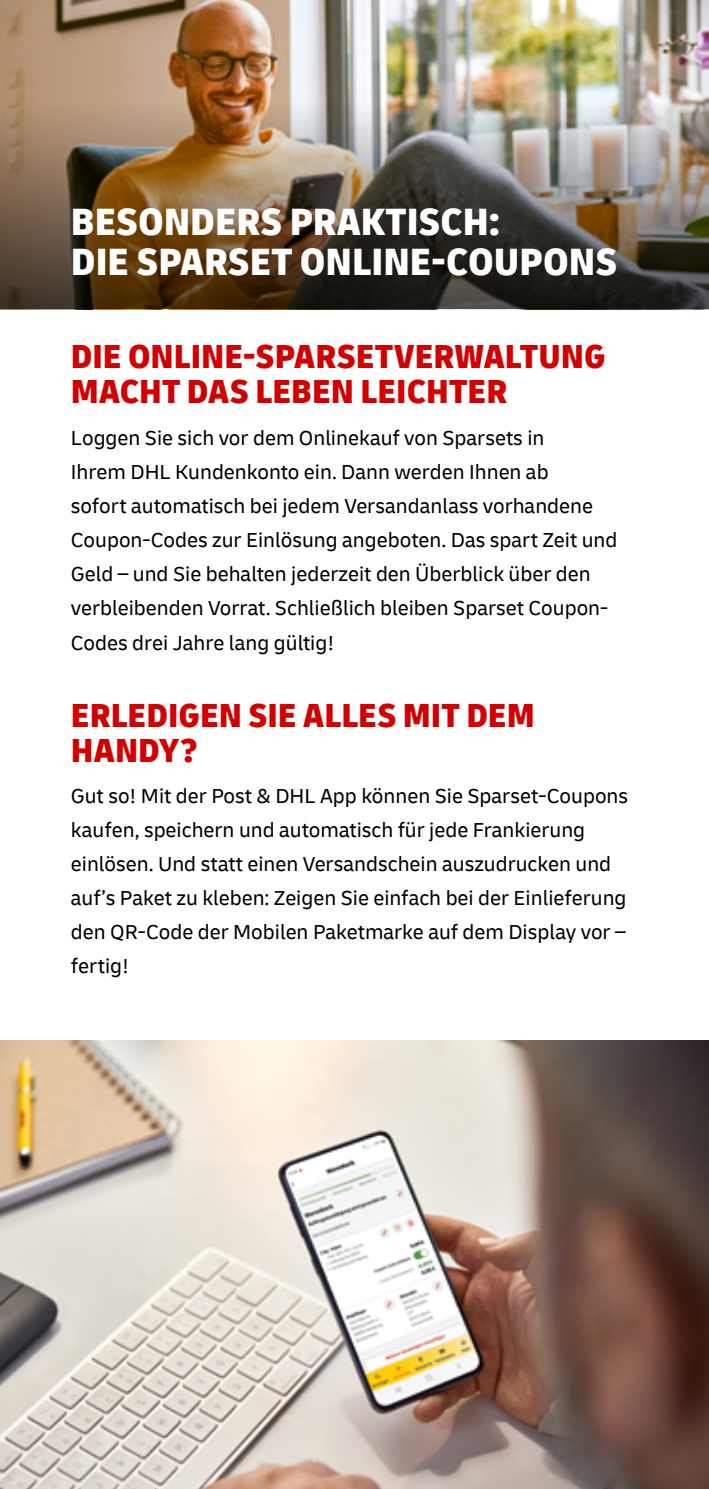
<style>
.page{position:relative;width:709px;height:1489px;background:#fff}
.page>*{position:absolute;margin:0;border:0;box-sizing:border-box;transform-origin:0 0}
.Subheader_1_-_white{font:900 condensed 40px/40px "Delivery";color:#fff}
.Subheader_2_-_red{font:900 condensed 35px/35px "Delivery";color:#d20000}
._03_Copy_text_8_5pt_4_8mm{font:21.25px/34px "Delivery";color:#000}
</style>
<div class="page">
<img style="left:0;top:0;width:708px;height:102px">
<img style="left:0;top:102px;width:709px;height:207px">
<img style="left:0;top:1040px;width:709px;height:448px">
<h2 class="Subheader_1_-_white" style="left:71px;top:202px;width:548px">BESONDERS PRAKTISCH:<br>DIE SPARSET ONLINE-COUPONS</h2>
<h3 class="Subheader_2_-_red" style="left:71px;top:339px;width:536px">DIE ONLINE-SPARSETVERWALTUNG<br>MACHT DAS LEBEN LEICHTER</h3>
<p class="_03_Copy_text_8_5pt_4_8mm" style="left:71px;top:421px;width:548px">Loggen Sie sich vor dem Onlinekauf von Sparsets in<br>Ihrem DHL Kundenkonto ein. Dann werden Ihnen ab<br>sofort automatisch bei jedem Versandanlass vorhandene Coupon-Codes zur Einlösung angeboten. Das spart Zeit und Geld – und Sie behalten jederzeit den Überblick über den verbleibenden Vorrat. Schließlich bleiben Sparset Coupon-Codes drei Jahre lang gültig!</p>
<h3 class="Subheader_2_-_red" style="left:71px;top:698px;width:465px">ERLEDIGEN SIE ALLES MIT DEM<br>HANDY?</h3>
<p class="_03_Copy_text_8_5pt_4_8mm" style="left:71px;top:778px;width:559px">Gut so! Mit der Post &amp; DHL App können Sie Sparset-Coupons kaufen, speichern und automatisch für jede Frankierung einlösen. Und statt einen Versandschein auszudrucken und auf’s Paket zu kleben: Zeigen Sie einfach bei der Einlieferung den QR-Code der Mobilen Paketmarke auf dem Display vor – fertig!</p>
</div>
